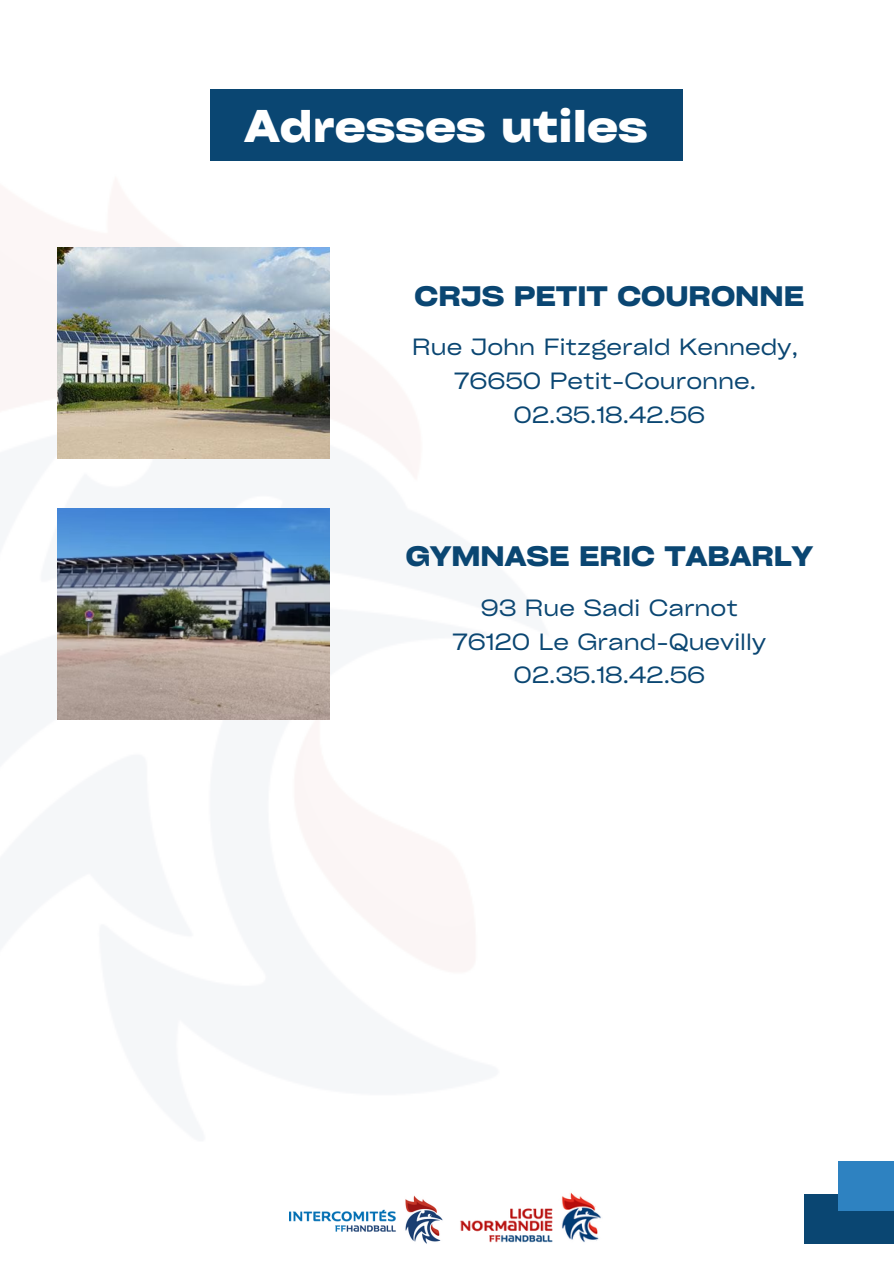
<style>
.page{position:relative;width:894px;height:1264px;background:#fff}
.page>*{position:absolute;margin:0;border:0;box-sizing:border-box;transform-origin:0 0}
.t1{font:700 expanded 43.95px "Cy Grotesk";color:#fff}
.t2{font:700 expanded 27px "Cy Grotesk";color:#0a4672}
.t3{font:expanded 22.5px "Cy Grotesk";color:#0a4672}
</style>
<div class="page">
<img style="left:460px;top:1192px;width:141px;height:51px">
<img style="left:290px;top:1195px;width:153px;height:49px">
<div style="left:804px;top:1194px;width:89px;height:49px;background:#0a4672"></div>
<div style="left:838px;top:1161px;width:55px;height:49px;background:#2e82c1"></div>
<img style="left:57px;top:247px;width:272px;height:212px">
<img style="left:57px;top:508px;width:272px;height:211px">
<div style="left:210px;top:89px;width:472px;height:72px;background:#0a4672"></div>
<p class="t1" style="left:244px;top:98px;width:405px">Adresses utiles</p>
<p class="t2" style="left:414px;top:279px;width:391px">CRJS PETIT COURONNE</p>
<h2 class="t3" style="left:412px;top:332px;width:387px">Rue John Fitzgerald Kennedy,</h2>
<p class="t3" style="left:454px;top:366px;width:303px">76650 Petit-Couronne.</p>
<p class="t3" style="left:513px;top:400px;width:193px">02.35.18.42.56</p>
<h1 class="t2" style="left:406px;top:539px;width:408px">GYMNASE ERIC TABARLY</h1>
<p class="t3" style="left:480px;top:593px;width:258px">93 Rue Sadi Carnot</p>
<h2 class="t3" style="left:452px;top:627px;width:315px">76120 Le Grand-Quevilly</h2>
<p class="t3" style="left:513px;top:661px;width:193px">02.35.18.42.56</p>
</div>
